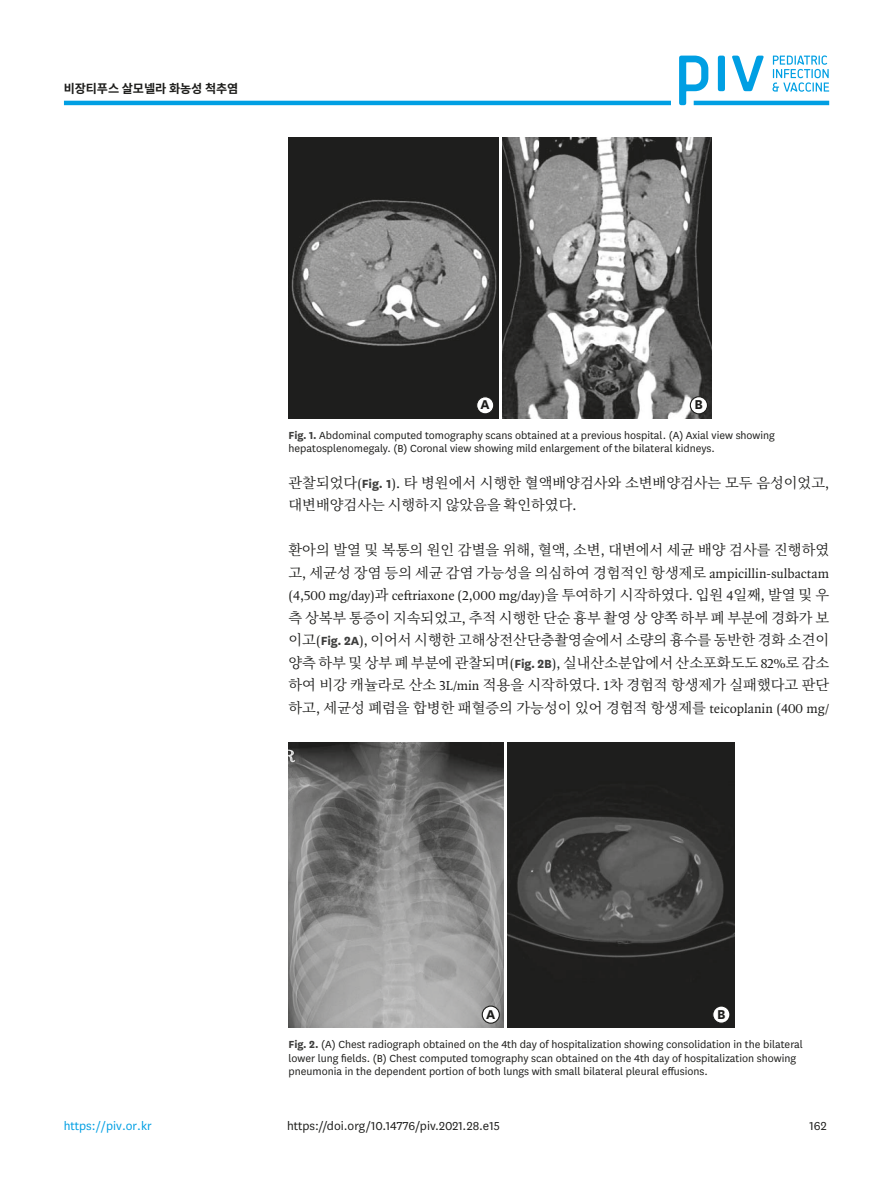
<style>
.page{position:relative;width:893px;height:1191px;background:#fff}
.page>*{position:absolute;margin:0;border:0;box-sizing:border-box;transform-origin:0 0}
.t1{font:700 15px "National";color:#1d1d1b}
.body_p{font:14.25px/22.5px "Source Han Serif K";color:#1d1d1b}
.body_p-2{font:13.8px "Quadraat OT";color:#1d1d1b}
.doi_running_footer{font:13.5px "National";color:#1d1d1b}
.t2{font:13.5px "National";color:#009fe3}
.alt-title-type{font:700 12.15px "Source Han Sans K";letter-spacing:-.01em;color:#1d1d1b}
.fig_caption{font:12px/13.5px "National";color:#1d1d1b}
.s1{font-weight:700;color:#3d3d3c}
.s2{font-family:"Quadraat OT";font-size:13.8px}
.s3{font-family:"National";font-weight:700;font-size:13.8px;color:#3d3d3c}
.s4{font-family:"Source Han Serif K";font-size:14.25px}
</style>
<div class="page">
<hr style="left:64px;top:101px;width:607px;height:4px;background:#009fe3">
<hr style="left:694px;top:101px;width:135px;height:4px;background:#009fe3">
<svg style="left:772px;top:55px;width:57px;height:37px"></svg>
<svg style="left:679px;top:56px;width:85px;height:49px"></svg>
<img style="left:289px;top:137px;width:209px;height:281px">
<img style="left:502px;top:137px;width:210px;height:281px">
<div style="left:690px;top:397px;width:17px;height:17px;background:#fff;border-radius:50%"></div>
<div style="left:690px;top:396px;width:18px;height:18px;border:1px solid #1d1d1b;border-radius:50%"></div>
<div style="left:477px;top:397px;width:17px;height:17px;background:#fff;border-radius:50%"></div>
<div style="left:476px;top:396px;width:18px;height:18px;border:1px solid #1d1d1b;border-radius:50%"></div>
<img style="left:289px;top:742px;width:215px;height:285px">
<img style="left:508px;top:742px;width:226px;height:285px">
<div style="left:713px;top:1006px;width:17px;height:17px;background:#fff;border-radius:50%"></div>
<div style="left:712px;top:1005px;width:18px;height:18px;border:1px solid #1d1d1b;border-radius:50%"></div>
<div style="left:482px;top:1006px;width:17px;height:17px;background:#fff;border-radius:50%"></div>
<div style="left:482px;top:1005px;width:18px;height:18px;border:1px solid #1d1d1b;border-radius:50%"></div>
<p class="alt-title-type" style="left:64px;top:81px;width:176px">비장티푸스 살모넬라 화농성 척추염</p>
<p class="t2" style="left:64px;top:1116px;width:90px">https://piv.or.kr</p>
<p class="t1" style="left:481px;top:394px;width:11px">A</p>
<p class="t1" style="left:695px;top:394px;width:10px">B</p>
<p class="fig_caption" style="left:289px;top:428px;width:488px"><span class="s1">Fig. 1.</span> Abdominal computed tomography scans obtained at a previous hospital. (A) Axial view showing hepatosplenomegaly. (B) Coronal view showing mild enlargement of the bilateral kidneys.</p>
<p class="body_p" style="left:289px;top:471px;width:542px">관찰되었다<span class="s2">(</span><span class="s3">Fig. 1</span><span class="s2">).</span> 타 병원에서 시행한 혈액배양검사와 소변배양검사는 모두 음성이었고<span class="s2">, </span>대변배양검사는 시행하지 않았음을 확인하였다<span class="s2">.</span></p>
<p class="body_p" style="left:289px;top:539px;width:542px">환아의 발열 및 복통의 원인 감별을 위해<span class="s2">,</span> 혈액<span class="s2">,</span> 소변<span class="s2">,</span> 대변에서 세균 배양 검사를 진행하였 고<span class="s2">,</span> 세균성 장염 등의 세균 감염 가능성을 의심하여 경험적인 항생제로 <span class="s2">ampicillin-sulbactam</span></p>
<p class="body_p-2" style="left:289px;top:586px;width:542px">(4,500 mg/day)<span class="s4">과</span> ceftriaxone (2,000 mg/day)<span class="s4">을 투여하기 시작하였다</span>. <span class="s4">입원</span> 4<span class="s4">일째</span>, <span class="s4">발열 및 우</span></p>
<p class="body_p" style="left:289px;top:606px;width:542px;text-align:justify">측 상복부 통증이 지속되었고<span class="s2">,</span> 추적 시행한 단순 흉부 촬영 상 양쪽 하부 폐 부분에 경화가 보 이고<span class="s2">(</span><span class="s3">Fig. 2A</span><span class="s2">),</span> 이어서 시행한 고해상전산단층촬영술에서 소량의 흉수를 동반한 경화 소견이 양측 하부 및 상부 폐 부분에 관찰되며<span class="s2">(</span><span class="s3">Fig. 2B</span><span class="s2">),</span> 실내산소분압에서 산소포화도도 <span class="s2">82%</span>로 감소 하여 비강 캐뉼라로 산소 <span class="s2">3L/min</span> 적용을 시작하였다<span class="s2">. 1</span>차 경험적 항생제가 실패했다고 판단 하고<span class="s2">,</span> 세균성 폐렴을 합병한 패혈증의 가능성이 있어 경험적 항생제를 <span class="s2">teicoplanin (400 mg/</span></p>
<p class="t1" style="left:486px;top:1003px;width:11px">A</p>
<p class="t1" style="left:717px;top:1003px;width:10px">B</p>
<p class="fig_caption" style="left:289px;top:1037px;width:516px"><span class="s1">Fig. 2.</span> (A) Chest radiograph obtained on the 4th day of hospitalization showing consolidation in the bilateral lower lung fields. (B) Chest computed tomography scan obtained on the 4th day of hospitalization showing pneumonia in the dependent portion of both lungs with small bilateral pleural effusions.</p>
<p class="doi_running_footer" style="left:287px;top:1116px;width:214px">https://doi.org/10.14776/piv.2021.28.e15</p>
<p class="doi_running_footer" style="left:810px;top:1116px;width:19px">162</p>
</div>
